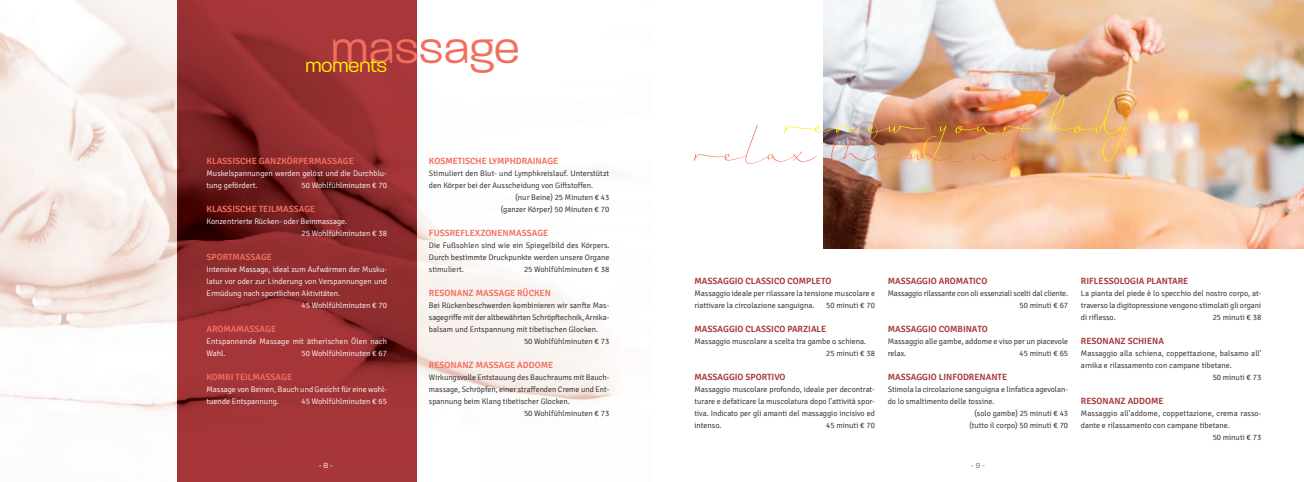
<style>
.page{position:relative;width:1304px;height:482px;background:#fff}
.page>*{position:absolute;margin:0;border:0;box-sizing:border-box;transform-origin:0 0}
.t1{font:50px "Horizontes Script";color:#fff101}
.t2{font:50px "Horizontes Script";color:#f26f5e}
.t3{font:300 46px "Paralucent";letter-spacing:.02em;color:#f26f5e}
.t4{font:300 20px "Paralucent";color:#fff101}
.t5{font:600 9px "Signika";color:#f26f5e}
.t6{font:600 9px "Signika";color:#a7373a}
.t7{font:600 9px "Signika";color:#a7373a}
.t8{font:300 8px/12px "Signika";color:#231f20}
.t9{font:300 8px/12px "Signika";color:#fff}
.t10{font:300 8px/12px "Signika";letter-spacing:-.02em;color:#231f20;text-align:right}
.t11{font:300 8px "Paralucent";color:#6c6d70}
.t12{font:300 8px "Paralucent";color:#fff}
</style>
<div class="page">
<img style="left:0;top:0;width:616px;height:482px">
<img style="left:823px;top:0;width:481px;height:248px">
<h2 class="t3" style="left:331px;top:21px;width:190px">massage</h2>
<h3 class="t4" style="left:306px;top:54px;width:83px">moments</h3>
<p class="t5" style="left:207px;top:156px;width:149px">KLASSISCHE GANZKÖRPERMASSAGE</p>
<p class="t9" style="left:207px;top:168px;width:182px">Muskelspannungen werden gelöst und die Durchblu&shy;tung gefördert.</p>
<p class="t9" style="left:302px;top:180px;width:87px">50 Wohlfühlminuten € 70</p>
<p class="t5" style="left:207px;top:204px;width:110px">KLASSISCHE TEILMASSAGE</p>
<p class="t9" style="left:302px;top:216px;width:87px;text-indent:-95px">Konzentrierte Rücken- oder Beinmassage.<br>25 Wohlfühlminuten € 38</p>
<p class="t5" style="left:207px;top:252px;width:67px">SPORTMASSAGE</p>
<p class="t9" style="left:207px;top:264px;width:182px">Intensive Massage, ideal zum Aufwärmen der Musku-</p>
<p class="t9" style="left:207px;top:276px;width:182px">latur vor oder zur Linderung von Verspannungen und</p>
<p class="t9" style="left:207px;top:288px;width:135px">Ermüdung nach sportlichen Aktivitäten.</p>
<p class="t9" style="left:302px;top:300px;width:87px">45 Wohlfühlminuten € 70</p>
<p class="t5" style="left:207px;top:324px;width:71px">AROMAMASSAGE</p>
<p class="t9" style="left:207px;top:336px;width:182px">Entspannende Massage mit ätherischen Ölen nach<br>Wahl.</p>
<p class="t9" style="left:302px;top:348px;width:87px">50 Wohlfühlminuten € 67</p>
<p class="t5" style="left:207px;top:372px;width:87px">KOMBI TEILMASSAGE</p>
<p class="t9" style="left:207px;top:384px;width:182px">Massage von Beinen, Bauch und Gesicht für eine wohl&shy;tuende Entspannung.</p>
<p class="t9" style="left:302px;top:396px;width:87px">45 Wohlfühlminuten € 65</p>
<p class="t12" style="left:319px;top:461px;width:16px">- 8 -</p>
<p class="t5" style="left:429px;top:156px;width:131px">KOSMETISCHE LYMPHDRAINAGE</p>
<p class="t8" style="left:429px;top:168px;width:182px">Stimuliert den Blut- und Lymphkreislauf. Unterstützt</p>
<p class="t8" style="left:429px;top:180px;width:166px">den Körper bei der Ausscheidung von Giftstoffen.</p>
<p class="t8" style="left:515px;top:192px;width:95px">(nur Beine) 25 Minuten € 43</p>
<p class="t8" style="left:501px;top:204px;width:110px">(ganzer Körper) 50 Minuten € 70</p>
<p class="t5" style="left:429px;top:228px;width:121px">FUSSREFLEXZONENMASSAGE</p>
<p class="t8" style="left:429px;top:240px;width:182px;text-align:justify">Die Fußsohlen sind wie ein Spiegelbild des Körpers.<br>Durch bestimmte Druckpunkte werden unsere Organe stimuliert.</p>
<p class="t8" style="left:524px;top:264px;width:87px">25 Wohlfühlminuten € 38</p>
<p class="t5" style="left:429px;top:288px;width:123px">RESONANZ MASSAGE RÜCKEN</p>
<p class="t8" style="left:429px;top:300px;width:182px">Bei Rückenbeschwerden kombinieren wir sanfte Mas-</p>
<p class="t8" style="left:429px;top:312px;width:182px">sagegriffe mit der altbewährten Schröpftechnik, Arnika-</p>
<p class="t8" style="left:429px;top:324px;width:171px">balsam und Entspannung mit tibetischen Glocken.</p>
<p class="t8" style="left:524px;top:336px;width:87px">50 Wohlfühlminuten € 73</p>
<p class="t5" style="left:429px;top:360px;width:126px">RESONANZ MASSAGE ADDOME</p>
<p class="t8" style="left:429px;top:372px;width:182px">Wirkungsvolle Entstauung des Bauchraums mit Bauch-</p>
<p class="t8" style="left:429px;top:384px;width:182px">massage, Schröpfen, einer straffenden Creme und Ent-</p>
<p class="t8" style="left:429px;top:396px;width:142px">spannung beim Klang tibetischer Glocken.</p>
<p class="t8" style="left:524px;top:408px;width:87px">50 Wohlfühlminuten € 73</p>
<h1 class="t1" style="left:785px;top:84px;width:352px">renew your body</h1>
<h1 class="t2" style="left:694px;top:112px;width:335px">relax e mind</h1>
<p class="t7" style="left:694px;top:276px;width:138px">MASSAGGIO CLASSICO COMPLETO</p>
<p class="t8" style="left:694px;top:288px;width:182px">Massaggio ideale per rilassare la tensione muscolare e riattivare la circolazione sanguigna.</p>
<p class="t8" style="left:826px;top:300px;width:50px">50 minuti € 70</p>
<p class="t6" style="left:694px;top:324px;width:133px">MASSAGGIO CLASSICO PARZIALE</p>
<p class="t8" style="left:826px;top:336px;width:50px;text-indent:-132px">Massaggio muscolare a scelta tra gambe o schiena.<br>25 minuti € 38</p>
<p class="t6" style="left:694px;top:372px;width:93px">MASSAGGIO SPORTIVO</p>
<p class="t8" style="left:694px;top:384px;width:182px;text-align:justify">Massaggio muscolare profondo, ideale per decontrat&shy;turare e defaticare la muscolatura dopo l’attività spor&shy;tiva. Indicato per gli amanti del massaggio incisivo ed intenso.</p>
<p class="t8" style="left:826px;top:420px;width:50px">45 minuti € 70</p>
<p class="t6" style="left:888px;top:276px;width:101px">MASSAGGIO AROMATICO</p>
<p class="t10" style="left:888px;top:288px;width:182px">Massaggio rilassante con oli essenziali scelti dal cliente.<br>50 minuti € 67</p>
<p class="t6" style="left:888px;top:324px;width:102px">MASSAGGIO COMBINATO</p>
<p class="t8" style="left:888px;top:336px;width:182px">Massaggio alle gambe, addome e viso per un piacevole relax.</p>
<p class="t8" style="left:1019px;top:348px;width:50px">45 minuti € 65</p>
<p class="t7" style="left:888px;top:372px;width:121px">MASSAGGIO LINFODRENANTE</p>
<p class="t8" style="left:888px;top:384px;width:182px">Stimola la circolazione sanguigna e linfatica agevolan-</p>
<p class="t8" style="left:888px;top:396px;width:108px">do lo smaltimento delle tossine.</p>
<p class="t8" style="left:974px;top:408px;width:95px">(solo gambe) 25 minuti € 43</p>
<p class="t8" style="left:969px;top:420px;width:100px">(tutto il corpo) 50 minuti € 70</p>
<p class="t11" style="left:971px;top:461px;width:16px">- 9 -</p>
<p class="t6" style="left:1081px;top:276px;width:109px">RIFLESSOLOGIA PLANTARE</p>
<p class="t8" style="left:1081px;top:288px;width:182px;text-align:justify">La pianta del piede è lo specchio del nostro corpo, at&shy;traverso la digitopressione vengono stimolati gli organi di riflesso.</p>
<p class="t8" style="left:1213px;top:312px;width:50px">25 minuti € 38</p>
<p class="t6" style="left:1081px;top:336px;width:84px">RESONANZ SCHIENA</p>
<p class="t8" style="left:1081px;top:348px;width:182px">Massaggio alla schiena, coppettazione, balsamo all’</p>
<p class="t8" style="left:1081px;top:360px;width:152px">arnika e rilassamento con campane tibetane.</p>
<p class="t8" style="left:1213px;top:372px;width:50px">50 minuti € 73</p>
<p class="t6" style="left:1081px;top:396px;width:84px">RESONANZ ADDOME</p>
<p class="t8" style="left:1081px;top:408px;width:182px">Massaggio all’addome, coppettazione, crema rasso-</p>
<p class="t8" style="left:1081px;top:420px;width:150px">dante e rilassamento con campane tibetane.</p>
<p class="t8" style="left:1213px;top:432px;width:50px">50 minuti € 73</p>
</div>
